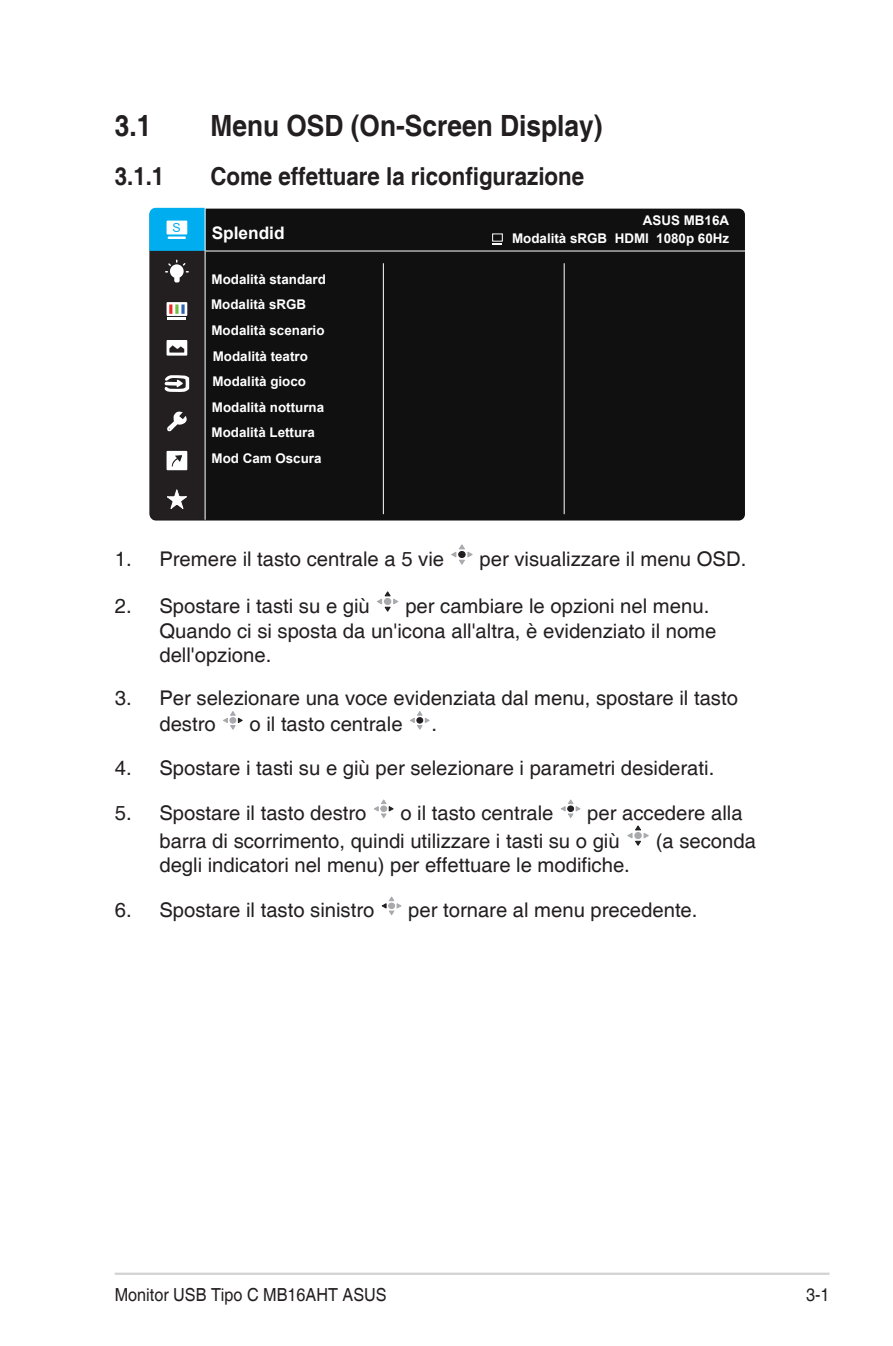
<style>
.page{position:relative;width:893px;height:1346px;background:#fff}
.page>*{position:absolute;margin:0;border:0;box-sizing:border-box;transform-origin:0 0}
.Heading_1{font:700 29.25px "Helvetica";color:#231f20;scale:.9 1}
.Heading_2{font:700 24.75px "Helvetica";color:#231f20;scale:.9 1}
.t1{font:20.25px/24.3px "Helvetica";color:#231f20}
.t2{font:18px "Helvetica";color:#231f20;scale:.9 1}
.t3{font:700 17.32px "Arial";color:#fff}
.t4{font:700 13.28px/25.7px "Arial";color:#fff}
.t5{font:12.38px "Arial";color:#00aeef}
</style>
<div class="page">
<hr style="left:115px;top:1272px;width:714px;height:3px;background:#d1d2d4">
<div style="left:150px;top:209px;width:595px;height:311px;background:#101010;border-radius:6px"></div>
<hr style="left:150px;top:251px;width:595px;height:1px;background:#fff">
<hr style="left:383px;top:263px;width:1px;height:251px;background:#fff">
<hr style="left:564px;top:263px;width:1px;height:251px;background:#fff">
<div style="left:492px;top:234px;width:11px;height:7px;border:1px solid #fff"></div>
<svg style="left:493px;top:243px;width:9px;height:2px"></svg>
<svg style="left:149px;top:208px;width:57px;height:312px;background:#3c4d55"></svg>
<svg style="left:451px;top:544px;width:22px;height:21px"></svg>
<div style="left:458px;top:551px;width:7px;height:7px;border:1px solid #231f20;border-radius:50%"></div>
<svg style="left:377px;top:591px;width:22px;height:21px"></svg>
<div style="left:384px;top:598px;width:7px;height:6px;background:#a8a9ad;border-radius:50%"></div>
<div style="left:384px;top:598px;width:7px;height:7px;border:1px solid #a8a9ad;border-radius:50%"></div>
<svg style="left:223px;top:711px;width:20px;height:19px"></svg>
<svg style="left:410px;top:711px;width:20px;height:19px"></svg>
<div style="left:416px;top:717px;width:7px;height:6px;border:1px solid #231f20;border-radius:50%"></div>
<svg style="left:374px;top:799px;width:20px;height:19px"></svg>
<div style="left:380px;top:805px;width:7px;height:7px;border:1px solid #a8a9ad;border-radius:50%"></div>
<svg style="left:561px;top:799px;width:20px;height:19px"></svg>
<div style="left:567px;top:805px;width:7px;height:7px;border:1px solid #231f20;border-radius:50%"></div>
<svg style="left:627px;top:825px;width:22px;height:21px"></svg>
<div style="left:634px;top:832px;width:8px;height:7px;border:1px solid #a8a9ad;border-radius:50%"></div>
<svg style="left:381px;top:896px;width:21px;height:19px"></svg>
<div style="left:388px;top:903px;width:7px;height:6px;border:1px solid #a8a9ad;border-radius:50%"></div>
<p class="Heading_1" style="left:115px;top:108px;width:42px">3.1</p>
<p class="Heading_1" style="left:210px;top:108px;width:437px">Menu OSD (On-Screen Display)</p>
<p class="Heading_2" style="left:115px;top:161px;width:57px">3.1.1</p>
<p class="Heading_2" style="left:210px;top:161px;width:417px">Come effettuare la riconfigurazione</p>
<p class="t5" style="left:173px;top:219px;width:10px">S</p>
<p class="t3" style="left:212px;top:220px;width:75px">Splendid</p>
<p class="t4" style="left:211px;top:266px;width:116px">Modalità standard<br>Modalità sRGB</p>
<p class="t4" style="left:211px;top:318px;width:115px">Modalità scenario</p>
<p class="t4" style="left:213px;top:343px;width:97px">Modalità teatro</p>
<p class="t4" style="left:212px;top:369px;width:114px">Modalità gioco<br>Modalità notturna</p>
<p class="t4" style="left:212px;top:420px;width:112px">Modalità Lettura<br>Mod Cam Oscura</p>
<p class="t4" style="left:643px;top:208px;width:88px">ASUS MB16A</p>
<p class="t4" style="left:512px;top:226px;width:219px">Modalità sRGB HDMI 1080p 60Hz</p>
<p class="t1" style="left:115px;top:548px;width:331px">1. Premere il tasto centrale a 5 vie</p>
<p class="t1" style="left:480px;top:548px;width:268px">per visualizzare il menu OSD.</p>
<p class="t1" style="left:115px;top:595px;width:257px">2. Spostare i tasti su e giù</p>
<p class="t1" style="left:159px;top:595px;width:558px;text-indent:246px">per cambiare le opzioni nel menu.<br>Quando ci si sposta da un'icona all'altra, è evidenziato il nome dell'opzione.</p>
<p class="t1" style="left:159px;top:686px;width:580px;line-height:25.9px;text-indent:-45px">3. Per selezionare una voce evidenziata dal menu, spostare il tasto destro</p>
<p class="t1" style="left:249px;top:713px;width:155px">o il tasto centrale</p>
<p class="t1" style="left:431px;top:713px;width:7px">.</p>
<p class="t1" style="left:115px;top:756px;width:601px">4. Spostare i tasti su e giù per selezionare i parametri desiderati.</p>
<p class="t1" style="left:115px;top:801px;width:253px">5. Spostare il tasto destro</p>
<p class="t1" style="left:400px;top:801px;width:155px">o il tasto centrale</p>
<p class="t1" style="left:159px;top:799px;width:585px;line-height:27.9px;text-indent:428px">per accedere alla barra di scorrimento, quindi utilizzare i tasti su o giù</p>
<p class="t1" style="left:656px;top:829px;width:102px">(a seconda</p>
<p class="t1" style="left:159px;top:853px;width:472px">degli indicatori nel menu) per effettuare le modifiche.</p>
<p class="t1" style="left:115px;top:898px;width:261px">6. Spostare il tasto sinistro</p>
<p class="t1" style="left:408px;top:898px;width:291px">per tornare al menu precedente.</p>
<p class="t2" style="left:115px;top:1284px;width:304px">Monitor USB Tipo C MB16AHT ASUS</p>
<p class="t2" style="left:806px;top:1284px;width:28px">3-1</p>
</div>
